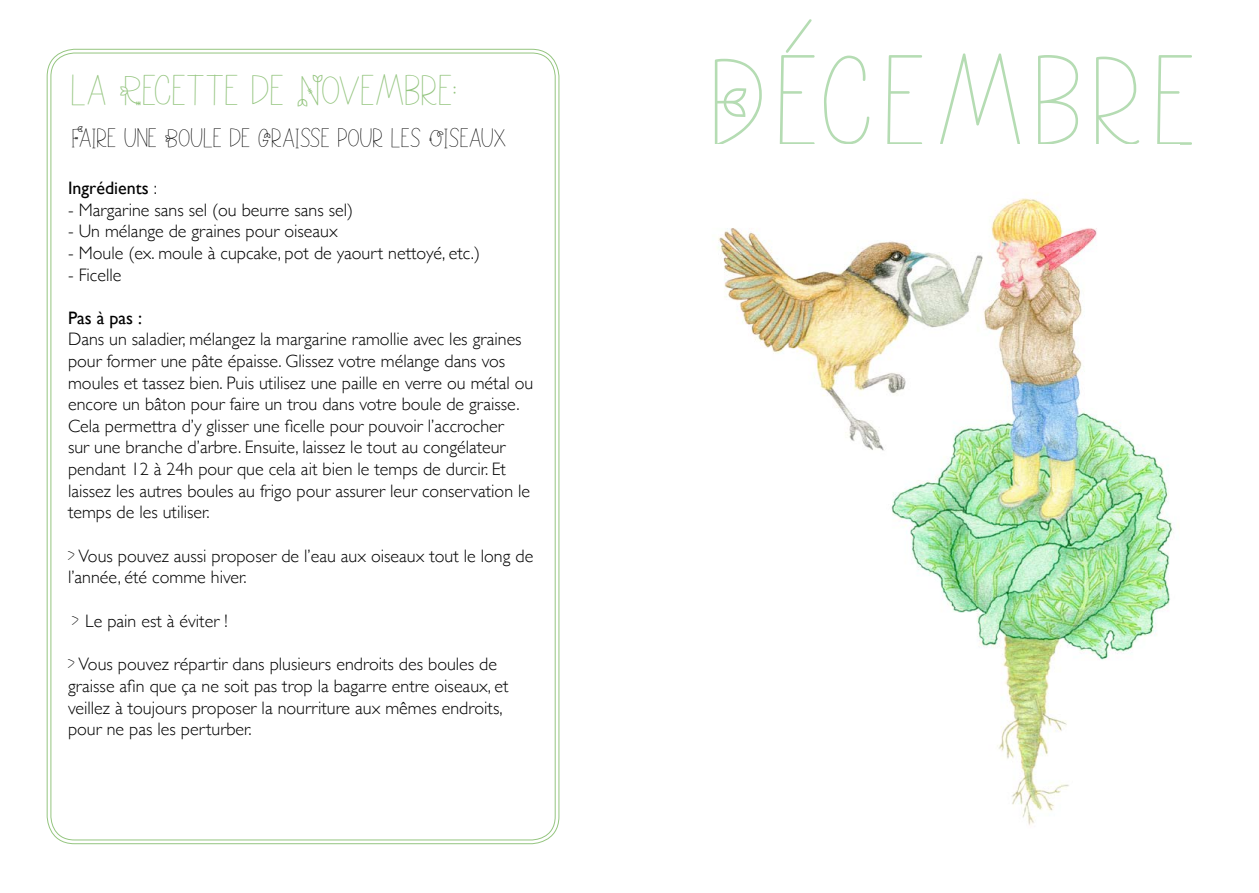
<style>
.page{position:relative;width:1259px;height:893px;background:#fff}
.page>*{position:absolute;margin:0;border:0;box-sizing:border-box;transform-origin:0 0}
.t1{font:72px "NATUR Egreen";letter-spacing:.18em;color:#b5dcb3}
.t2{font:24px "NATUR Egreen";letter-spacing:.05em;color:#95c580}
.t3{font:300 18px/21.6px "Gill Sans";color:#000}
.t4{font:18px "Gill Sans";color:#000}
.t5{font:15px "NATUR Egreen";letter-spacing:.05em;color:#000}
.s1{font-weight:300}
.s2{font-family:"NATUR Egreen";font-weight:400;font-size:15px}
</style>
<div class="page">
<img style="left:717px;top:198px;width:456px;height:627px">
<h2 class="t2" style="left:72px;top:78px;width:386px">LA RECETTE DE NOVEMBRE:</h2>
<p class="t5" style="left:72px;top:130px;width:436px">FAIRE UNE BOULE DE GRAISSE POUR LES OISEAUX</p>
<p class="t4" style="left:68px;top:178px;width:90px">Ingrédients <span class="s1">:</span></p>
<p class="t3" style="left:68px;top:198px;width:286px">- Margarine sans sel (ou beurre sans sel)</p>
<p class="t3" style="left:68px;top:220px;width:271px">- Un mélange de graines pour oiseaux</p>
<p class="t3" style="left:68px;top:242px;width:413px">- Moule (ex. moule à cupcake, pot de yaourt nettoyé, etc.)</p>
<p class="t3" style="left:68px;top:263px;width:55px">- Ficelle</p>
<p class="t4" style="left:68px;top:307px;width:76px">Pas à pas :</p>
<p class="t3" style="left:68px;top:328px;width:467px">Dans un saladier, mélangez la margarine ramollie avec les graines pour former une pâte épaisse. Glissez votre mélange dans vos moules et tassez bien. Puis utilisez une paille en verre ou métal ou encore un bâton pour faire un trou dans votre boule de graisse.<br>Cela permettra d’y glisser une ficelle pour pouvoir l’accrocher<br>sur une branche d’arbre. Ensuite, laissez le tout au congélateur pendant 12 à 24h pour que cela ait bien le temps de durcir. Et laissez les autres boules au frigo pour assurer leur conservation le temps de les utiliser.</p>
<p class="t3" style="left:68px;top:544px;width:467px"><span class="s2">&gt;</span> Vous pouvez aussi proposer de l’eau aux oiseaux tout le long de l’année, été comme hiver.</p>
<p class="t3" style="left:72px;top:609px;width:157px"><span class="s2">&gt;</span> Le pain est à éviter !</p>
<p class="t3" style="left:68px;top:653px;width:442px"><span class="s2">&gt;</span> Vous pouvez répartir dans plusieurs endroits des boules de graisse afin que ça ne soit pas trop la bagarre entre oiseaux, et veillez à toujours proposer la nourriture aux mêmes endroits, pour ne pas les perturber.</p>
<h1 class="t1" style="left:715px;top:64px;width:484px">DÉCEMBRE</h1>
</div>
